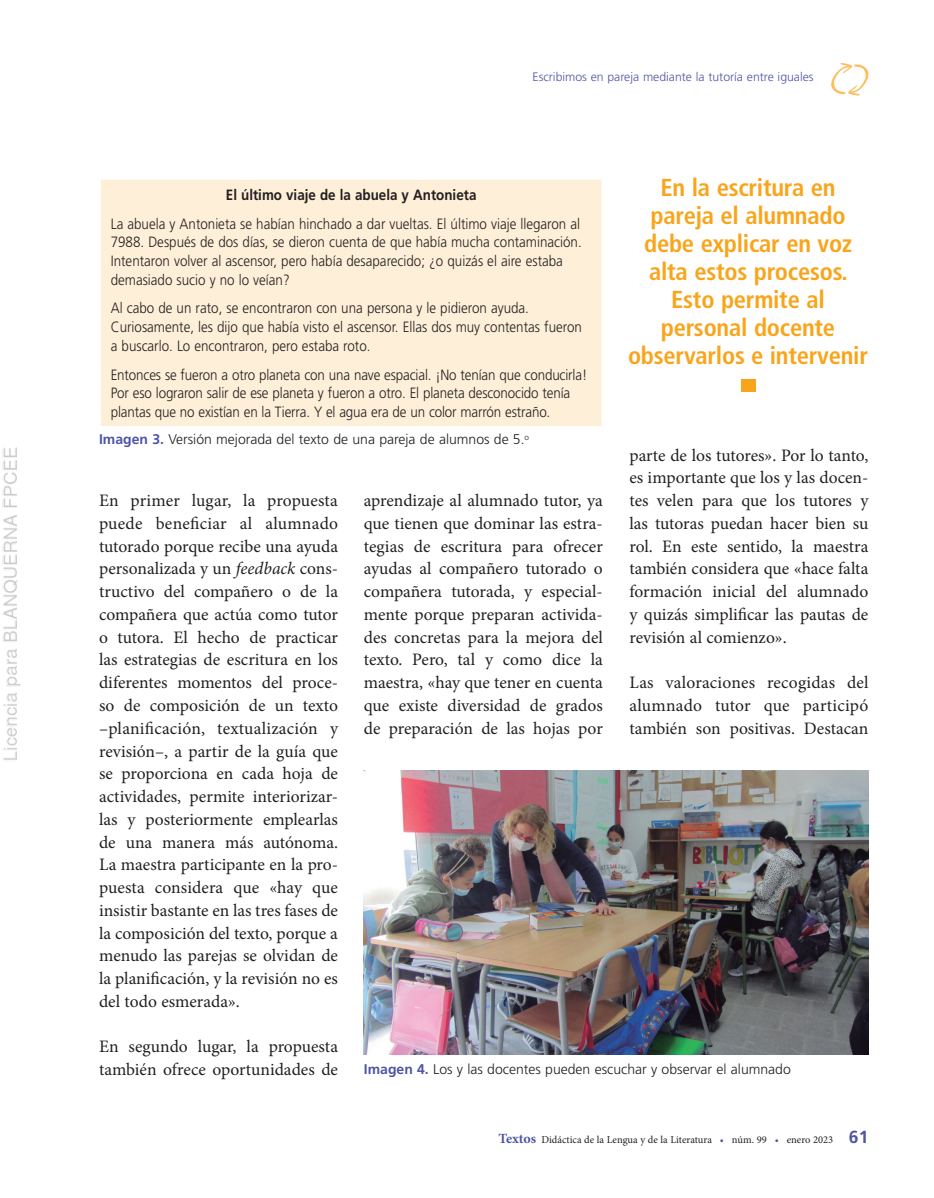
<style>
.page{position:relative;width:934px;height:1198px;background:#fff}
.page>*{position:absolute;margin:0;border:0;box-sizing:border-box;transform-origin:0 0}
.t1{font:700 condensed 42px "Minion Pro";color:#f9a51b;scale:1.2 1}
.t2{font:700 condensed 24.5px/28px "Frutiger LT Std";letter-spacing:-.01em;color:#f9a51b;text-align:center}
.t3{font:17.5px/22.8px "Minion Pro";letter-spacing:-.005em;color:#231f20;text-align:justify}
.t4{font:300 14.88px/18.7px "Frutiger LT Std";color:#231f20;scale:.9 1}
.t5{font:700 14.88px "Frutiger LT Std";color:#231f20;scale:.9 1}
.t6{font:300 14px "Frutiger LT Std";color:#231f20}
.t7{font:300 12.25px "Frutiger LT Std";color:#4e55a4}
.t8{font:10.5px "Minion Pro";color:#231f20}
.s1{font-weight:700;color:#4e55a4}
.s2{font-style:italic}
.s3{font-weight:700;font-size:14px;color:#4e55a4}
.s4{color:#4e55a4}
.s5{font-family:"Frutiger LT Std";font-weight:700;font-size:17.5px;color:#4e55a4}
</style>
<div class="page">
<img style="left:2px;top:63px;width:867px;height:992px">
<p class="t7" style="left:532px;top:70px;width:283px">Escribimos en pareja mediante la tutoría entre iguales</p>
<p class="t5" style="left:226px;top:186px;width:280px">El último viaje de la abuela y Antonieta</p>
<p class="t4" style="left:111px;top:214px;width:525px">La abuela y Antonieta se habían hinchado a dar vueltas. El último viaje llegaron al 7988. Después de dos días, se dieron cuenta de que había mucha contaminación.<br>Intentaron volver al ascensor, pero había desaparecido; ¿o quizás el aire estaba demasiado sucio y no lo veían?</p>
<p class="t4" style="left:111px;top:299px;width:525px">Al cabo de un rato, se encontraron con una persona y le pidieron ayuda.<br>Curiosamente, les dijo que había visto el ascensor. Ellas dos muy contentas fueron a buscarlo. Lo encontraron, pero estaba roto.</p>
<p class="t4" style="left:111px;top:365px;width:531px">Entonces se fueron a otro planeta con una nave espacial. ¡No tenían que conducirla!<br>Por eso lograron salir de ese planeta y fueron a otro. El planeta desconocido tenía plantas que no existían en la Tierra. Y el agua era de un color marrón estraño.</p>
<h2 class="t2" style="left:628px;top:174px;width:241px">En la escritura en pareja el alumnado debe explicar en voz alta estos procesos.<br>Esto permite al personal docente observarlos e intervenir</h2>
<h1 class="t1" style="left:737px;top:353px;width:19px">■</h1>
<p class="t6" style="left:99px;top:431px;width:431px"><span class="s1">Imagen 3.</span> Versión mejorada del texto de una pareja de alumnos de 5.<sup>o</sup></p>
<p class="t3" style="left:629px;top:443px;width:241px">parte de los tutores». Por lo tanto, es importante que los y las docen&shy;tes velen para que los tutores y las tutoras puedan hacer bien su rol. En este sentido, la maestra también considera que «hace falta formación inicial del alumnado y quizás simplificar las pautas de revisión al comienzo».</p>
<p class="t3" style="left:629px;top:671px;width:240px">Las valoraciones recogidas del alumnado tutor que participó también son positivas. Destacan</p>
<p class="t3" style="left:99px;top:489px;width:241px">En primer lugar, la propuesta puede beneficiar al alumnado tutorado porque recibe una ayuda personalizada y un <span class="s2">feedback</span> cons&shy;tructivo del compañero o de la compañera que actúa como tutor o tutora. El hecho de practicar las estrategias de escritura en los diferentes momentos del proce&shy;so de composición de un texto –planificación, textualización y revisión–, a partir de la guía que se proporciona en cada hoja de actividades, permite interiorizar&shy;las y posteriormente emplearlas de una manera más autónoma.<br>La maestra participante en la pro&shy;puesta considera que «hay que insistir bastante en las tres fases de la composición del texto, porque a menudo las parejas se olvidan de la planificación, y la revisión no es del todo esmerada».</p>
<p class="t3" style="left:99px;top:1035px;width:240px">En segundo lugar, la propuesta también ofrece oportunidades de</p>
<p class="t3" style="left:364px;top:489px;width:240px">aprendizaje al alumnado tutor, ya que tienen que dominar las estra&shy;tegias de escritura para ofrecer ayudas al compañero tutorado o compañera tutorada, y especial&shy;mente porque preparan activida&shy;des concretas para la mejora del texto. Pero, tal y como dice la maestra, «hay que tener en cuenta que existe diversidad de grados de preparación de las hojas por</p>
<p class="t6" style="left:364px;top:1060px;width:428px"><span class="s1">Imagen 4.</span> Los y las docentes pueden escuchar y observar el alumnado</p>
<p class="t8" style="left:498px;top:1132px;width:371px"><span class="s3">Textos</span> Didáctica de la Lengua y de la Literatura <span class="s4">•</span> núm. 99 <span class="s4">•</span> enero 2023 <span class="s5">61</span></p>
</div>
